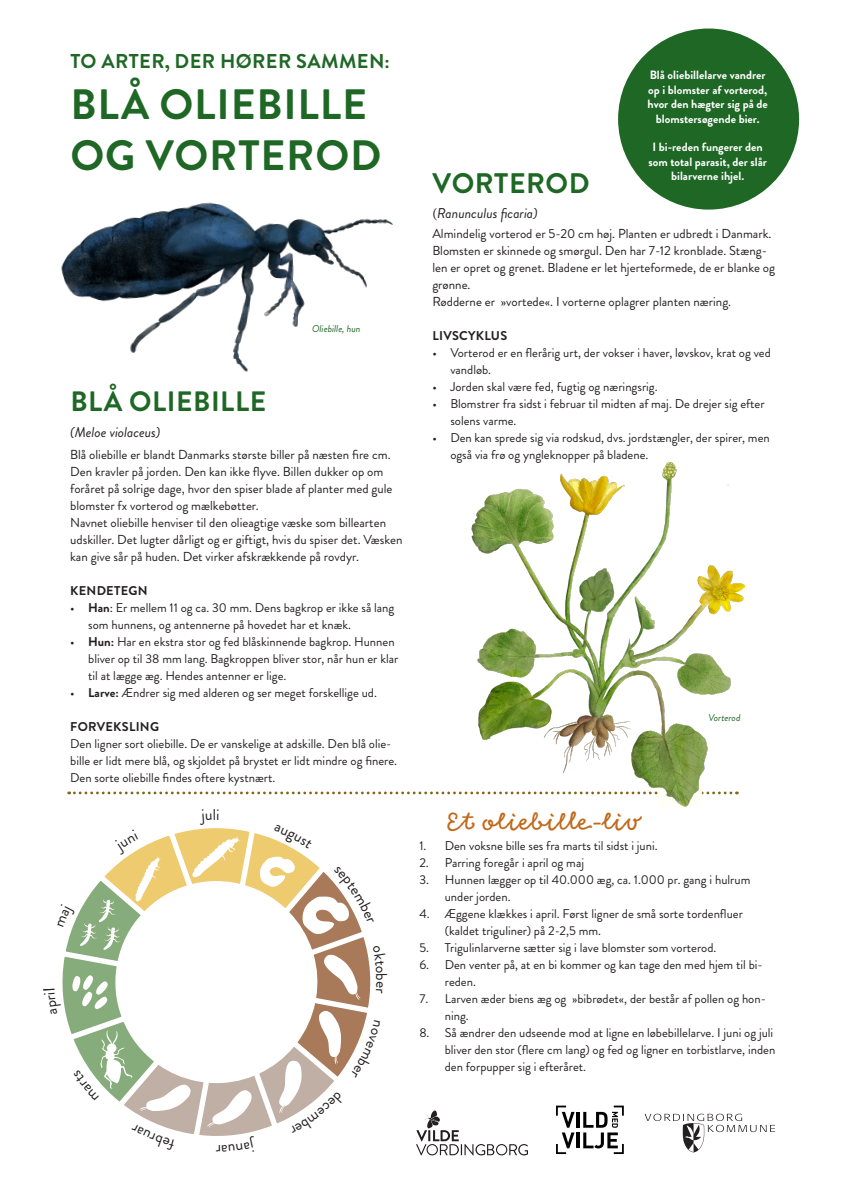
<style>
.page{position:relative;width:842px;height:1191px;background:#fff}
.page>*{position:absolute;margin:0;border:0;box-sizing:border-box;transform-origin:0 0}
.t1{font:700 42.4px "Brandon Grotesque";letter-spacing:.02em;color:#1e6725}
.t2{font:28.3px "Goodlife Script";color:#c16a1c}
.t3{font:700 28.3px "Brandon Grotesque";letter-spacing:.02em;color:#1e6725}
.overskrift_art{font:700 28px "Brandon Grotesque";letter-spacing:.02em;color:#1e6725}
.t4{font:700 20px "Brandon Grotesque";letter-spacing:.02em;color:#1e6725}
.t5{font:15.7px "Brandon Grotesque";color:#231f20}
.artsnavn_i_brødtekst{font:italic 14.1px "Brandon Grotesque";color:#231f20}
.brødtelst{font:13px/17px "Brandon Grotesque";color:#231f20}
.t6{font:12.7px/17px "Brandon Grotesque";color:#231f20}
.kendetegn_og_forveks{font:700 12.7px "Brandon Grotesque";letter-spacing:.02em;color:#231f20}
.t7{font:700 12px/14.4px "Brandon Grotesque";color:#fff;text-align:center}
.t8{font:italic 9.9px "Brandon Grotesque";color:#1e6725}
.s1{font-weight:700}
.s2{font-family:"Minion Pro";font-style:normal}
</style>
<div class="page">
<svg style="left:645px;top:1113px;width:130px;height:39px"></svg>
<svg style="left:576px;top:1121px;width:4px;height:21px"></svg>
<hr style="left:576px;top:1111px;width:3px;height:16px;background:#000">
<hr style="left:576px;top:1132px;width:3px;height:16px;background:#000">
<svg style="left:583px;top:1105px;width:41px;height:49px"></svg>
<svg style="left:69px;top:791px;width:385px;height:3px"></svg>
<div style="left:618px;top:29px;width:181px;height:181px;background:#1e6725;border-radius:50%"></div>
<img style="left:454px;top:462px;width:292px;height:345px">
<img style="left:61px;top:202px;width:332px;height:170px">
<svg style="left:62px;top:828px;width:513px;height:327px"></svg>
<p class="t4" style="left:70px;top:47px;width:321px">TO ARTER, DER HØRER SAMMEN:</p>
<p class="t1" style="left:70px;top:74px;width:298px">BLÅ OLIEBILLE</p>
<p class="t1" style="left:70px;top:125px;width:312px">OG VORTEROD</p>
<p class="t8" style="left:312px;top:321px;width:50px">Oliebille, hun</p>
<p class="overskrift_art" style="left:70px;top:382px;width:197px">BLÅ OLIEBILLE</p>
<p class="artsnavn_i_brødtekst" style="left:70px;top:422px;width:92px">(Meloe violaceus)</p>
<p class="brødtelst" style="left:70px;top:446px;width:324px">Blå oliebille er blandt Danmarks største biller på næsten fire cm.<br>Den kravler på jorden. Den kan ikke flyve. Billen dukker op om foråret på solrige dage, hvor den spiser blade af planter med gule blomster fx vorterod og mælkebøtter.</p>
<p class="brødtelst" style="left:70px;top:514px;width:334px">Navnet oliebille henviser til den olieagtige væske som billearten udskiller. Det lugter dårligt og er giftigt, hvis du spiser det. Væsken kan give sår på huden. Det virker afskrækkende på rovdyr.</p>
<p class="kendetegn_og_forveks" style="left:70px;top:582px;width:79px">KENDETEGN</p>
<p class="t6" style="left:88px;top:599px;width:308px;text-indent:-18px">• <span class="s1">Han</span>: Er mellem 11 og ca. 30 mm. Dens bagkrop er ikke så lang som hunnens, og antennerne på hovedet har et knæk.</p>
<p class="t6" style="left:88px;top:633px;width:312px;text-indent:-18px">• <span class="s1">Hun:</span> Har en ekstra stor og fed blåskinnende bagkrop. Hunnen bliver op til 38 mm lang. Bagkroppen bliver stor, når hun er klar til at lægge æg. Hendes antenner er lige.</p>
<p class="t6" style="left:70px;top:684px;width:308px">• <span class="s1">Larve:</span> Ændrer sig med alderen og ser meget forskellige ud.</p>
<p class="kendetegn_og_forveks" style="left:70px;top:718px;width:90px">FORVEKSLING</p>
<p class="t6" style="left:70px;top:735px;width:328px">Den ligner sort oliebille. De er vanskelige at adskille. Den blå olie&shy;bille er lidt mere blå, og skjoldet på brystet er lidt mindre og finere.<br>Den sorte oliebille findes oftere kystnært.</p>
<p class="t5" style="left:213px;top:803px;width:5px">l</p>
<p class="t7" style="left:647px;top:68px;width:122px">Blå oliebillelarve vandrer op i blomster af vorterod, hvor den hægter sig på de blomstersøgende bier.</p>
<p class="t7" style="left:648px;top:140px;width:120px">I bi-reden fungerer den som total parasit, der slår bilarverne ihjel.</p>
<p class="t3" style="left:432px;top:163px;width:159px">VORTEROD</p>
<p class="artsnavn_i_brødtekst" style="left:432px;top:204px;width:107px"><span class="s2">(</span>Ranunculus ficaria)</p>
<p class="brødtelst" style="left:432px;top:225px;width:344px">Almindelig vorterod er 5-20 cm høj. Planten er udbredt i Danmark.<br>Blomsten er skinnede og smørgul. Den har 7-12 kronblade. Stæng&shy;len er opret og grenet. Bladene er let hjerteformede, de er blanke og grønne.</p>
<p class="brødtelst" style="left:432px;top:293px;width:300px">Rødderne er »vortede«. I vorterne oplagrer planten næring.</p>
<p class="kendetegn_og_forveks" style="left:432px;top:327px;width:76px">LIVSCYKLUS</p>
<p class="t6" style="left:450px;top:344px;width:322px;text-indent:-18px">• Vorterod er en flerårig urt, der vokser i haver, løvskov, krat og ved vandløb.</p>
<p class="t6" style="left:432px;top:378px;width:227px">• Jorden skal være fed, fugtig og næringsrig.</p>
<p class="t6" style="left:450px;top:395px;width:316px;text-indent:-18px">• Blomstrer fra sidst i februar til midten af maj. De drejer sig efter solens varme.</p>
<p class="t6" style="left:450px;top:429px;width:321px;text-indent:-18px">• Den kan sprede sig via rodskud, dvs. jordstængler, der spirer, men også via frø og yngleknopper på bladene.</p>
<p class="t2" style="left:446px;top:806px;width:196px">Et oliebille-liv</p>
<p class="t8" style="left:709px;top:711px;width:33px">Vorterod</p>
<p class="t6" style="left:419px;top:837px;width:240px">1. Den voksne bille ses fra marts til sidst i juni.</p>
<p class="t6" style="left:419px;top:854px;width:166px">2. Parring foregår i april og maj</p>
<p class="t6" style="left:445px;top:871px;width:307px;text-indent:-25px">3. Hunnen lægger op til 40.000 æg, ca. 1.000 pr. gang i hulrum under jorden.</p>
<p class="t6" style="left:445px;top:905px;width:300px;text-indent:-25px">4. Æggene klækkes i april. Først ligner de små sorte tordenfluer (kaldet triguliner) på 2-2,5 mm.</p>
<p class="t6" style="left:419px;top:939px;width:299px">5. Trigulinlarverne sætter sig i lave blomster som vorterod.</p>
<p class="t6" style="left:445px;top:956px;width:319px;text-indent:-25px">6. Den venter på, at en bi kommer og kan tage den med hjem til bi&shy;reden.</p>
<p class="t6" style="left:445px;top:990px;width:323px;text-indent:-25px">7. Larven æder biens æg og »bibrødet«, der består af pollen og hon&shy;ning.</p>
<p class="t6" style="left:445px;top:1024px;width:332px;text-indent:-25px">8. Så ændrer den udseende mod at ligne en løbebillelarve. I juni og juli bliver den stor (flere cm lang) og fed og ligner en torbistlarve, inden den forpupper sig i efteråret.</p>
<p class="t5" style="left:221px;top:1161px;width:7px;rotate:180deg">r</p>
</div>
